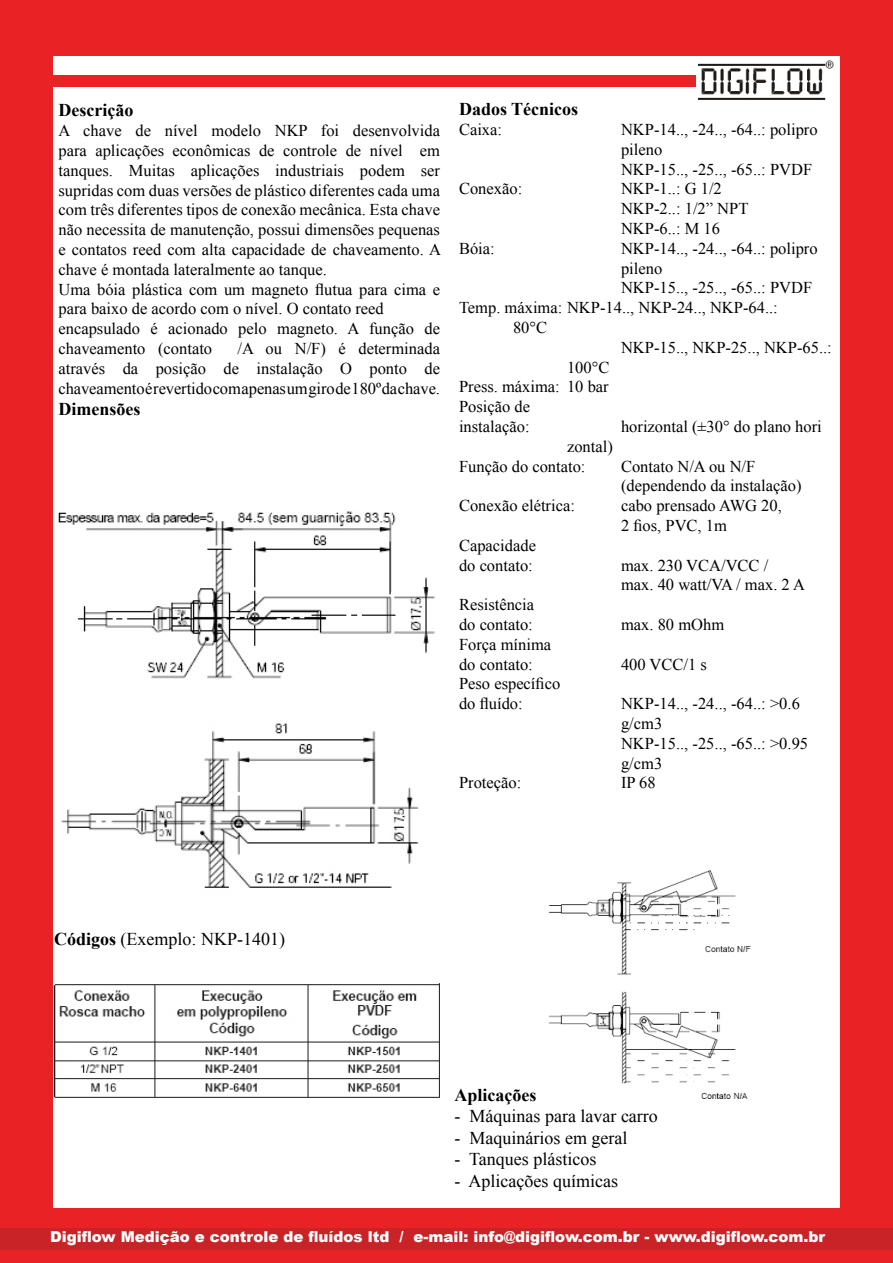
<style>
.page{position:relative;width:893px;height:1263px;background:#fff}
.page>*{position:absolute;margin:0;border:0;box-sizing:border-box;transform-origin:0 0}
.t1{font:18px "Times New Roman";color:#000}
.t2{font:700 18px "Times New Roman";color:#000}
.t3{font:16.5px/19.8px "Times New Roman";color:#000}
.t4{font:900 15px "Arial";color:#fff}
.s1{font-weight:700}
</style>
<div class="page">
<div style="left:0;top:0;width:893px;height:55px;background:#e92325"></div>
<div style="left:0;top:1209px;width:893px;height:54px;background:#e92325"></div>
<div style="left:0;top:0;width:52px;height:1263px;background:#e92325"></div>
<div style="left:841px;top:0;width:52px;height:1263px;background:#e92325"></div>
<div style="left:0;top:76px;width:698px;height:11px;background:#e92325"></div>
<img style="left:696px;top:60px;width:138px;height:40px">
<div style="left:0;top:1229px;width:893px;height:21px;background:#c92327"></div>
<img style="left:58px;top:511px;width:377px;height:377px">
<img style="left:54px;top:983px;width:386px;height:115px">
<img style="left:548px;top:870px;width:203px;height:229px">
<hr style="left:54px;top:985px;width:1px;height:112px;background:#062325">
<p class="t2" style="left:58px;top:98px;width:76px">Descrição</p>
<p class="t3" style="left:58px;top:121px;width:384px">A chave de nível modelo NKP foi desenvolvida para aplicações econômicas de controle de nível em tanques. Muitas aplicações industriais podem ser supridas com duas versões de plástico diferentes cada uma com três diferentes tipos de conexão mecânica. Esta chave não necessita de manutenção, possui dimensões pequenas e contatos reed com alta capacidade de chaveamento. A chave é montada lateralmente ao tanque.<br>Uma bóia plástica com um magneto flutua para cima e para baixo de acordo com o nível. O contato reed encapsulado é acionado pelo magneto. A função de chaveamento (contato</p>
<p class="t3" style="left:58px;top:338px;width:383px;text-align:justify;text-indent:179px">/A ou N/F) é determinada através da posição de instalação O ponto de chaveamento é revertido com apenas um giro de 180º da chave.</p>
<p class="t2" style="left:58px;top:397px;width:83px">Dimensões</p>
<p class="t2" style="left:459px;top:97px;width:121px">Dados Técnicos</p>
<p class="t3" style="left:459px;top:119px;width:45px">Caixa:</p>
<p class="t3" style="left:621px;top:119px;width:198px">NKP-14.., -24.., -64..: polipro pileno<br>NKP-15.., -25.., -65..: PVDF</p>
<p class="t3" style="left:459px;top:179px;width:65px">Conexão:</p>
<p class="t3" style="left:621px;top:179px;width:129px">NKP-1..: G 1/2<br>NKP-2..: 1/2” NPT<br>NKP-6..: M 16</p>
<p class="t3" style="left:459px;top:238px;width:37px">Bóia:</p>
<p class="t3" style="left:621px;top:238px;width:198px">NKP-14.., -24.., -64..: polipro</p>
<p class="t3" style="left:621px;top:258px;width:43px">pileno</p>
<p class="t3" style="left:621px;top:278px;width:193px">NKP-15.., -25.., -65..: PVDF</p>
<p class="t3" style="left:459px;top:298px;width:320px">Temp. máxima: NKP-14.., NKP-24.., NKP-64..:</p>
<p class="t3" style="left:513px;top:317px;width:36px">80°C</p>
<p class="t3" style="left:621px;top:337px;width:212px">NKP-15.., NKP-25.., NKP-65..:</p>
<p class="t3" style="left:567px;top:357px;width:44px">100°C</p>
<p class="t3" style="left:459px;top:377px;width:151px">Press. máxima: 10 bar</p>
<p class="t3" style="left:459px;top:397px;width:73px">Posição de</p>
<p class="t3" style="left:459px;top:416px;width:72px">instalação:</p>
<p class="t3" style="left:621px;top:416px;width:202px">horizontal (±30° do plano hori</p>
<p class="t3" style="left:459px;top:436px;width:155px;text-indent:108px">zontal)<br>Função do contato:</p>
<p class="t3" style="left:621px;top:456px;width:182px">Contato N/A ou N/F (dependendo da instalação)</p>
<p class="t3" style="left:459px;top:496px;width:117px">Conexão elétrica:</p>
<p class="t3" style="left:621px;top:496px;width:162px">cabo prensado AWG 20,<br>2 fios, PVC, 1m</p>
<p class="t3" style="left:459px;top:535px;width:78px">Capacidade do contato:</p>
<p class="t3" style="left:621px;top:555px;width:185px">max. 230 VCA/VCC / max. 40 watt/VA / max. 2 A</p>
<p class="t3" style="left:459px;top:595px;width:77px">Resistência do contato:</p>
<p class="t3" style="left:459px;top:634px;width:94px">Força mínima do contato:</p>
<p class="t3" style="left:459px;top:674px;width:103px">Peso específico do fluído:</p>
<p class="t3" style="left:621px;top:614px;width:105px">max. 80 mOhm</p>
<p class="t3" style="left:621px;top:654px;width:87px">400 VCC/1 s</p>
<p class="t3" style="left:621px;top:694px;width:189px">NKP-14.., -24.., -64..: &gt;0.6 g/cm3<br>NKP-15.., -25.., -65..: &gt;0.95 g/cm3</p>
<p class="t3" style="left:459px;top:773px;width:64px">Proteção:</p>
<p class="t3" style="left:621px;top:773px;width:36px">IP 68</p>
<p class="t1" style="left:54px;top:926px;width:232px"><span class="s1">Códigos</span> (Exemplo: NKP-1401)</p>
<p class="t2" style="left:454px;top:1082px;width:83px">Aplicações</p>
<p class="t1" style="left:454px;top:1104px;width:205px">- Máquinas para lavar carro</p>
<p class="t1" style="left:454px;top:1126px;width:174px">- Maquinários em geral</p>
<p class="t1" style="left:454px;top:1147px;width:143px">- Tanques plásticos</p>
<p class="t1" style="left:454px;top:1169px;width:165px">- Aplicações químicas</p>
<p class="t4" style="left:50px;top:1226px;width:776px">Digiflow Medição e controle de fluídos ltd / e-mail: info@digiflow.com.br - www.digiflow.com.br</p>
</div>
